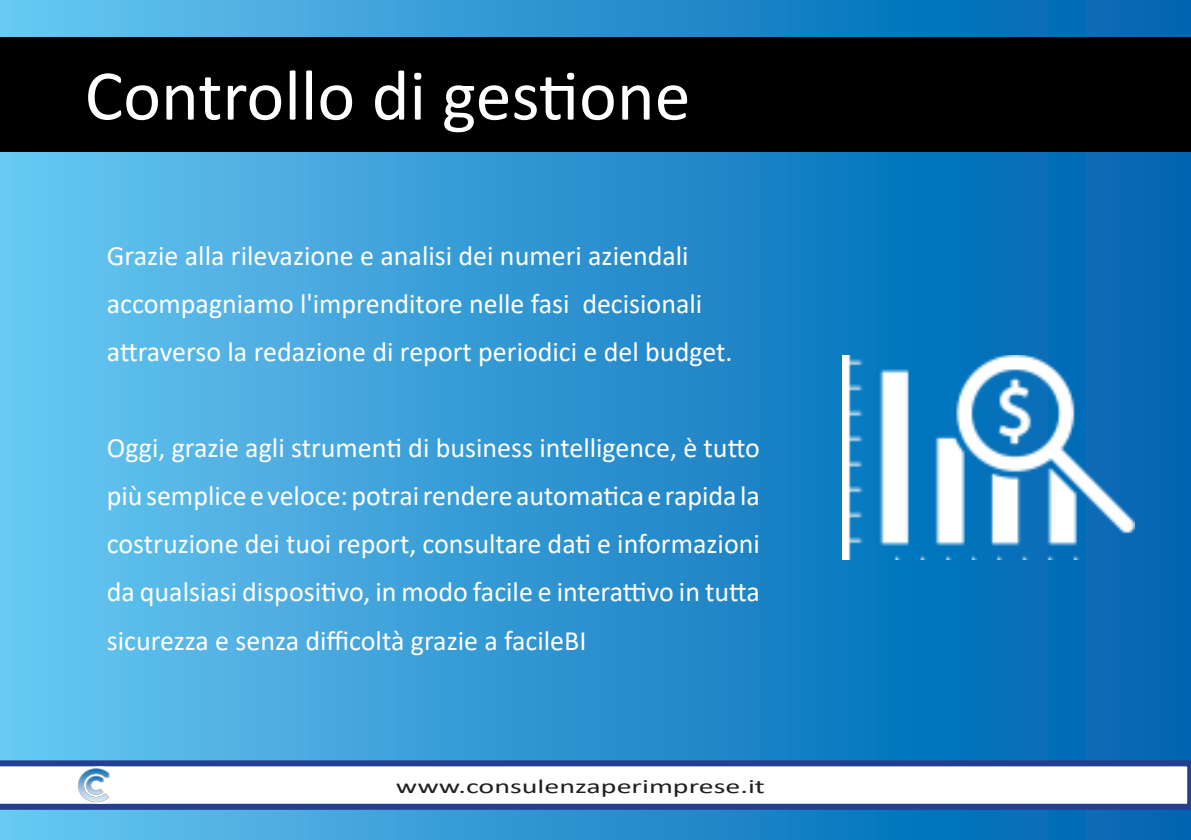
<style>
.page{position:relative;width:1191px;height:840px;background:#fff}
.page>*{position:absolute;margin:0;border:0;box-sizing:border-box;transform-origin:0 0}
.t1{font:72px "Calibri";color:#fff}
.t2{font:28px/48px "Calibri";color:#fff}
.t3{font:20px "Calibri";color:#231f20;scale:1.5 1}
</style>
<div class="page">
<div style="left:0;top:0;width:1191px;height:839px;background:linear-gradient(to right,#65c6f1,#005faf)"></div>
<div style="left:0;top:37px;width:1191px;height:114px;background:#000"></div>
<img style="left:842px;top:355px;width:292px;height:204px">
<svg style="left:0;top:760px;width:1191px;height:49px"></svg>
<div style="left:74px;top:766px;width:52px;height:37px;background:#fff;border-radius:50%"></div>
<img style="left:74px;top:766px;width:39px;height:37px">
<p class="t1" style="left:85px;top:45px;width:607px">Controllo di gestione</p>
<p class="t2" style="left:107px;top:231px;width:627px">Grazie alla rilevazione e analisi dei numeri aziendali accompagniamo l'imprenditore nelle fasi decisionali attraverso la redazione di report periodici e del budget.</p>
<p class="t2" style="left:107px;top:423px;width:654px;text-align:justify">Oggi, grazie agli strumenti di business intelligence, è tutto più semplice e veloce: potrai rendere automatica e rapida la costruzione dei tuoi report, consultare dati e informazioni da qualsiasi dispositivo, in modo facile e interattivo in tutta sicurezza e senza difficoltà grazie a facileBI</p>
<p class="t3" style="left:396px;top:771px;width:247px">www.consulenzaperimprese.it</p>
</div>
